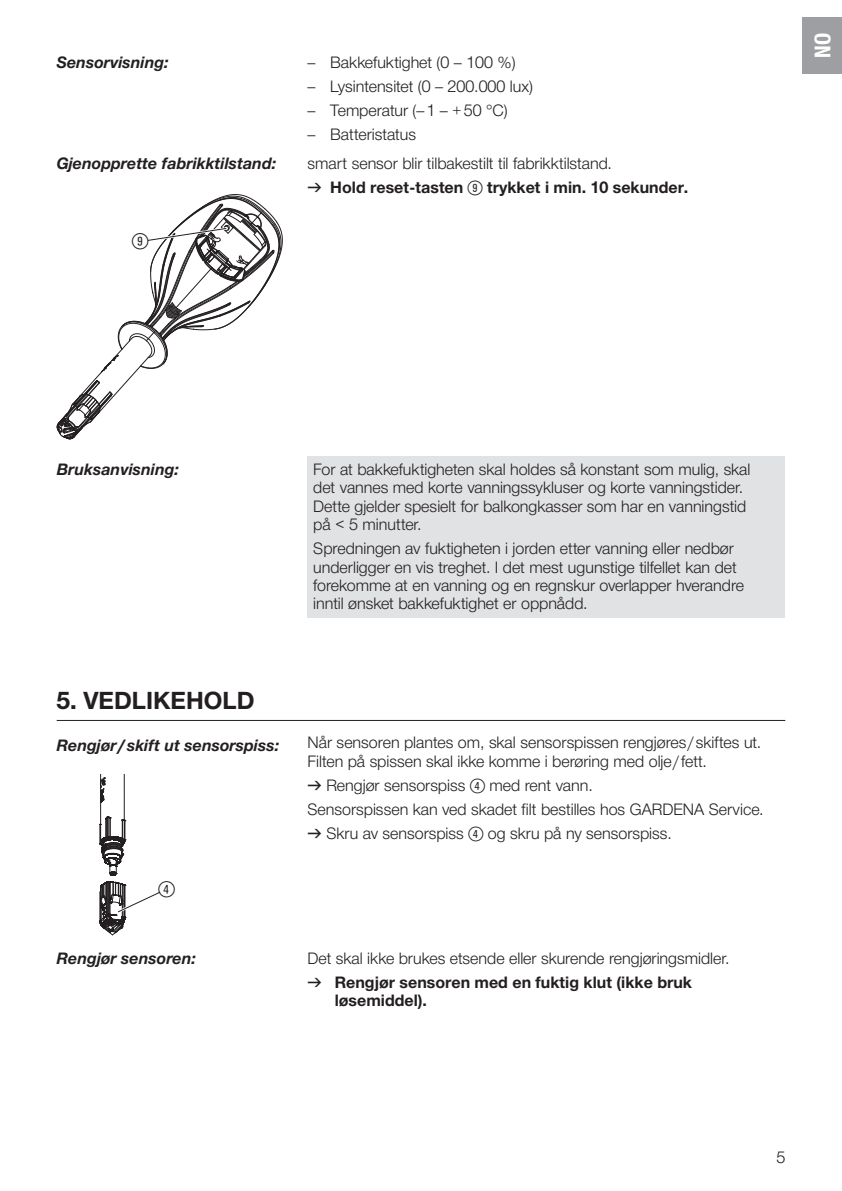
<style>
.page{position:relative;width:842px;height:1191px;background:#fff}
.page>*{position:absolute;margin:0;border:0;box-sizing:border-box;transform-origin:0 0}
.t1{font:700 24px "Gardena Sans";color:#231f20}
.t2{font:22px "Ziffernim Kreisund Quadrat BQ";color:#231f20}
.t3{font:700 22px "Gardena Sans Cond";color:#fff}
.t4{font:16px/18.4px "Gardena Sans";color:#231f20}
.t5{font:italic 700 16px "Gardena Sans";color:#231f20}
.t6{font:700 16px "Gardena Sans";color:#231f20}
.s1{font-family:"Formdruck"}
.s2{font-weight:700}
.s3{font-family:"Ziffernim Kreisund Quadrat BQ";font-size:20px}
</style>
<div class="page">
<div style="left:308px;top:456px;width:477px;height:162px;background:#e1e2e4"></div>
<svg style="left:57px;top:194px;width:226px;height:246px"></svg>
<hr style="left:57px;top:720px;width:728px;height:1px;background:#231f20">
<hr style="left:124px;top:774px;width:1px;height:46px;background:#231f20">
<hr style="left:100px;top:802px;width:1px;height:39px;background:#231f20">
<svg style="left:100px;top:774px;width:6px;height:29px"></svg>
<svg style="left:99px;top:816px;width:62px;height:120px"></svg>
<div style="left:802px;top:17px;width:40px;height:57px;background:#9d9fa2"></div>
<p class="t5" style="left:57px;top:51px;width:114px">Sensorvisning:</p>
<p class="t4" style="left:308px;top:53px;width:209px">– Bakkefuktighet (0 – 100 %)</p>
<p class="t4" style="left:308px;top:77px;width:227px">– Lysintensitet (0 – 200.000 lux)</p>
<p class="t4" style="left:308px;top:101px;width:202px">– Temperatur (–1 – +50 °C)</p>
<p class="t4" style="left:308px;top:125px;width:110px">– Batteristatus</p>
<p class="t5" style="left:57px;top:151px;width:221px">Gjenopprette fabrikktilstand:</p>
<p class="t4" style="left:308px;top:150px;width:382px;line-height:24px">smart sensor blir tilbakestilt til fabrikktilstand.<br><span class="s1">v</span> <span class="s2">Hold reset-tasten</span> <span class="s3">(9)</span> <span class="s2">trykket i min. 10 sekunder.</span></p>
<h2 class="t2" style="left:132px;top:228px;width:18px">9</h2>
<h2 class="t3" style="left:807px;top:58px;width:26px;rotate:-90deg">NO</h2>
<p class="t5" style="left:57px;top:457px;width:124px">Bruksanvisning:</p>
<p class="t4" style="left:313px;top:459px;width:439px">For at bakkefuktigheten skal holdes så konstant som mulig, skal det vannes med korte vanningssykluser og korte vanningstider.<br>Dette gjelder spesielt for balkongkasser som har en vanningstid på &lt; 5 minutter.</p>
<p class="t4" style="left:313px;top:538px;width:432px">Spredningen av fuktigheten i jorden etter vanning eller nedbør underligger en vis treghet. I det mest ugunstige tilfellet kan det forekomme at en vanning og en regnskur overlapper hverandre inntil ønsket bakkefuktighet er oppnådd.</p>
<h1 class="t1" style="left:57px;top:682px;width:199px">5. VEDLIKEHOLD</h1>
<p class="t5" style="left:57px;top:733px;width:224px">Rengjør/skift ut sensorspiss:</p>
<h2 class="t2" style="left:159px;top:876px;width:18px">4</h2>
<p class="t4" style="left:308px;top:733px;width:455px">Når sensoren plantes om, skal sensorspissen rengjøres / skiftes ut.<br>Filten på spissen skal ikke komme i berøring med olje/fett.</p>
<p class="t4" style="left:308px;top:772px;width:458px;line-height:24px"><span class="s1">v</span> Rengjør sensorspiss <span class="s3">(4)</span> med rent vann.<br>Sensorspissen kan ved skadet filt bestilles hos GARDENA Service. <span class="s1">v</span> Skru av sensorspiss <span class="s3">(4)</span> og skru på ny sensorspiss.</p>
<p class="t5" style="left:57px;top:946px;width:141px">Rengjør sensoren:</p>
<p class="t4" style="left:308px;top:945px;width:424px;line-height:24px">Det skal ikke brukes etsende eller skurende rengjøringsmidler. <span class="s1">v</span> <span class="s2">Rengjør sensoren med en fuktig klut (ikke bruk</span></p>
<p class="t6" style="left:335px;top:988px;width:94px">løsemiddel).</p>
<p class="t4" style="left:776px;top:1147px;width:10px">5</p>
</div>
